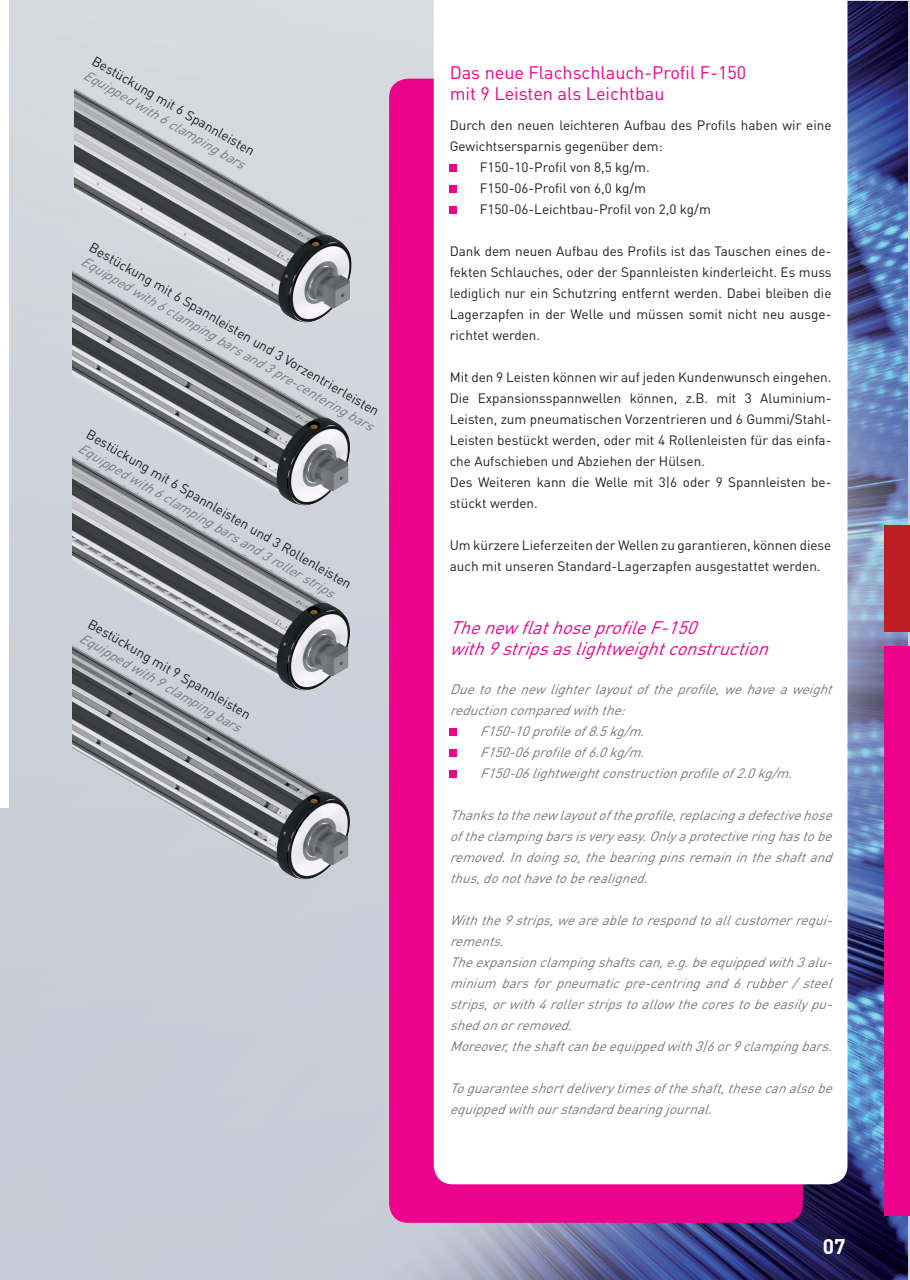
<style>
.page{position:relative;width:910px;height:1280px;background:#fff}
.page>*{position:absolute;margin:0;border:0;box-sizing:border-box;transform-origin:0 0}
.t1{font:700 21px "DIN Pro";color:#fff}
.t2{font:italic 18px/21px "DIN Pro";color:#ed028c}
.t3{font:18px/21px "DIN Pro";color:#ed028c}
.t4{font:13.5px/21px "DIN Pro";color:#231f20}
.t5{font:italic 13.5px/21px "DIN Pro";color:#76787b}
</style>
<div class="page">
<img style="left:0;top:0;width:910px;height:1280px">
<img style="left:335px;top:2px;width:573px;height:1278px">
<div style="left:389px;top:79px;width:414px;height:1144px;background:#ed028c;border-radius:19px"></div>
<div style="left:434px;top:0;width:413px;height:1184px;background:#fff"></div>
<div style="left:884px;top:526px;width:26px;height:106px;background:#be1e23"></div>
<div style="left:884px;top:646px;width:26px;height:569px;background:#ed028c"></div>
<img style="left:9px;top:0;width:23px;height:1280px">
<div style="left:0;top:0;width:9px;height:808px;background:#fff"></div>
<div style="left:450px;top:165px;width:7px;height:7px;background:#ed028c"></div>
<div style="left:450px;top:186px;width:7px;height:7px;background:#ed028c"></div>
<div style="left:450px;top:207px;width:7px;height:7px;background:#ed028c"></div>
<div style="left:450px;top:729px;width:7px;height:7px;background:#ed028c"></div>
<div style="left:450px;top:750px;width:7px;height:7px;background:#ed028c"></div>
<div style="left:450px;top:771px;width:7px;height:7px;background:#ed028c"></div>
<img style="left:74px;top:27px;width:292px;height:313px">
<img style="left:72px;top:193px;width:292px;height:188px">
<img style="left:72px;top:381px;width:292px;height:170px">
<img style="left:72px;top:551px;width:292px;height:346px">
<p class="t4" style="left:99px;top:50px;width:187px;rotate:30deg">Bestückung mit 6 Spannleisten</p>
<p class="t5" style="left:91px;top:64px;width:185px;rotate:30deg">Equipped with 6 clamping bars</p>
<p class="t4" style="left:96px;top:236px;width:334px;rotate:30deg">Bestückung mit 6 Spannleisten und 3 Vorzentrierleisten</p>
<p class="t5" style="left:88px;top:250px;width:336px;rotate:30deg">Equipped with 6 clamping bars and 3 pre-centering bars</p>
<p class="t4" style="left:93px;top:424px;width:305px;rotate:30deg">Bestückung mit 6 Spannleisten und 3 Rollenleisten</p>
<p class="t5" style="left:85px;top:438px;width:295px;rotate:30deg">Equipped with 6 clamping bars and 3 roller strips</p>
<p class="t4" style="left:95px;top:613px;width:187px;rotate:30deg">Bestückung mit 9 Spannleisten</p>
<p class="t5" style="left:87px;top:627px;width:185px;rotate:30deg">Equipped with 9 clamping bars</p>
<h2 class="t3" style="left:450px;top:61px;width:298px">Das neue Flachschlauch-Profil F-150 mit 9 Leisten als Leichtbau</h2>
<p class="t4" style="left:450px;top:114px;width:383px">Durch den neuen leichteren Aufbau des Profils haben wir eine</p>
<p class="t4" style="left:450px;top:135px;width:215px">Gewichtsersparnis gegenüber dem:</p>
<p class="t4" style="left:480px;top:156px;width:172px">F150-10-Profil von 8,5 kg/m.</p>
<p class="t4" style="left:480px;top:177px;width:168px">F150-06-Profil von 6,0 kg/m</p>
<p class="t4" style="left:480px;top:198px;width:233px">F150-06-Leichtbau-Profil von 2,0 kg/m</p>
<p class="t4" style="left:450px;top:240px;width:383px;text-align:justify">Dank dem neuen Aufbau des Profils ist das Tauschen eines de&shy;fekten Schlauches, oder der Spannleisten kinderleicht. Es muss lediglich nur ein Schutzring entfernt werden. Dabei bleiben die Lagerzapfen in der Welle und müssen somit nicht neu ausge&shy;richtet werden.</p>
<p class="t4" style="left:450px;top:366px;width:383px">Mit den 9 Leisten können wir auf jeden Kundenwunsch eingehen.<br>Die Expansionsspannwellen können, z.B. mit 3 Aluminium-Leisten, zum pneumatischen Vorzentrieren und 6 Gummi/Stahl-Leisten bestückt werden, oder mit 4 Rollenleisten für das einfa&shy;che Aufschieben und Abziehen der Hülsen.<br>Des Weiteren kann die Welle mit 3|6 oder 9 Spannleisten be&shy;stückt werden.</p>
<p class="t4" style="left:450px;top:534px;width:383px">Um kürzere Lieferzeiten der Wellen zu garantieren, können diese auch mit unseren Standard-Lagerzapfen ausgestattet werden.</p>
<h2 class="t2" style="left:450px;top:616px;width:328px">ThenewflathoseprofileF-150 with9stripsaslightweightconstruction</h2>
<p class="t5" style="left:450px;top:678px;width:389px">Duetothenewlighterlayoutoftheprofile,wehaveaweight</p>
<p class="t5" style="left:450px;top:699px;width:183px">reductioncomparedwiththe:</p>
<p class="t5" style="left:480px;top:720px;width:172px">F150-10profileof8.5kg/m.</p>
<p class="t5" style="left:480px;top:741px;width:172px">F150-06profileof6.0kg/m.</p>
<p class="t5" style="left:480px;top:762px;width:320px">F150-06lightweightconstructionprofileof2.0kg/m.</p>
<p class="t5" style="left:450px;top:804px;width:390px;text-align:justify">Thankstothenewlayoutoftheprofile,replacingadefectivehose oftheclampingbarsisveryeasy.Onlyaprotectiveringhastobe removed.Indoingso,thebearingpinsremainintheshaftand thus,donothavetoberealigned.</p>
<p class="t5" style="left:450px;top:909px;width:390px">Withthe9strips,weareabletorespondtoallcustomerrequi&shy;rements.<br>Theexpansionclampingshaftscan,e.g.beequippedwith3alu&shy;minium barsforpneumaticpre-centringand6rubber/steel strips,orwith4rollerstripstoallowthecorestobeeasilypu&shy;shedonorremoved.<br>Moreover,theshaftcanbeequippedwith3|6or9clampingbars.</p>
<p class="t5" style="left:450px;top:1077px;width:390px">Toguaranteeshortdeliverytimesoftheshaft,thesecanalsobe equippedwithourstandardbearingjournal.</p>
<h1 class="t1" style="left:823px;top:1232px;width:24px">07</h1>
</div>
